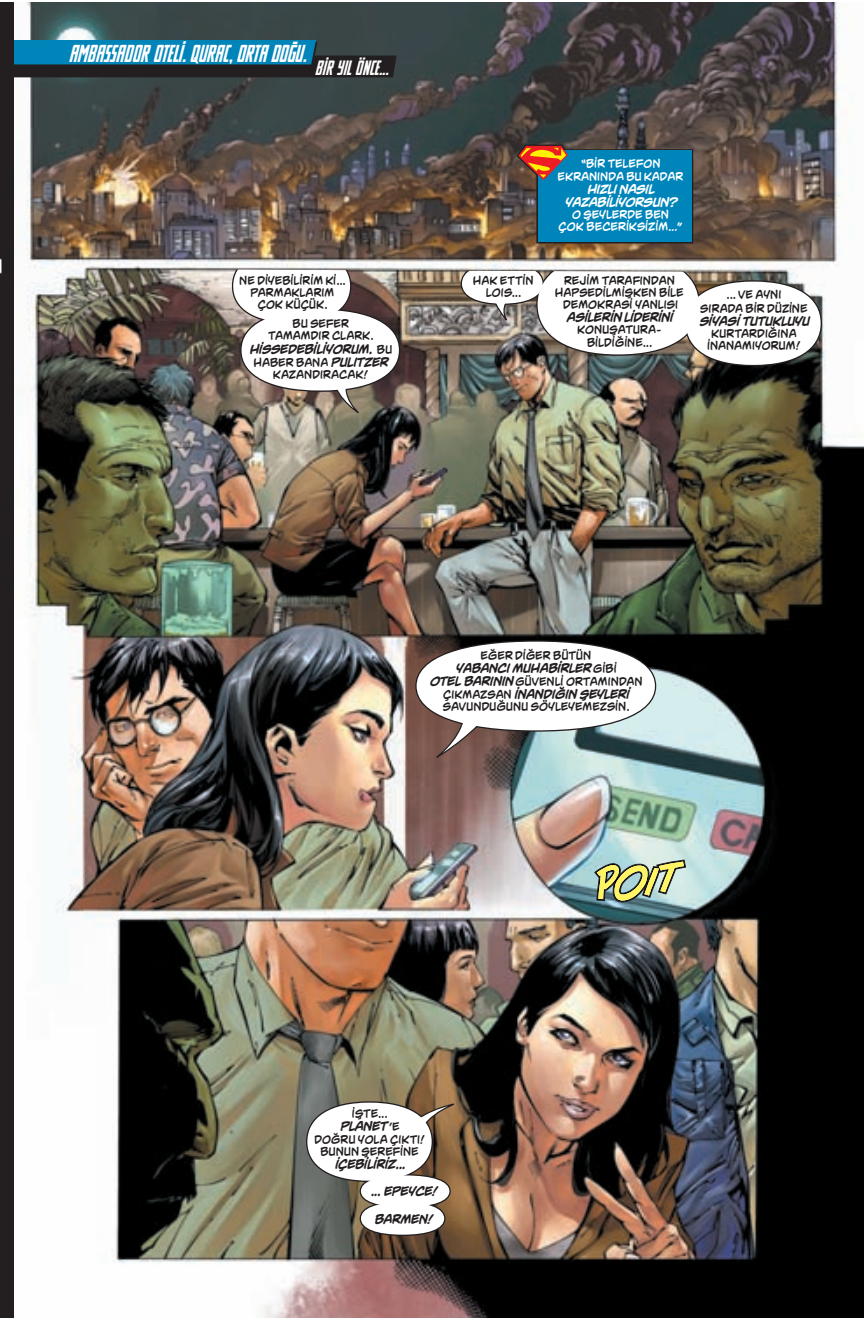
<style>
.page{position:relative;width:864px;height:1320px;background:#fff}
.page>*{position:absolute;margin:0;border:0;box-sizing:border-box;transform-origin:0 0}
.t1{font:22.75px "CC Stand By 4 Action";letter-spacing:-.005em;color:#fff}
.t2{font:19.25px "CC Stand By 4 Action";letter-spacing:-.005em;color:#fff}
.t3{font:italic 700 11.38px "CC Adam Kubert";letter-spacing:.015em;color:#231f20}
.t4{font:italic 700 11.38px/13.1px "CC Adam Kubert";letter-spacing:.02em;color:#fff;text-align:center}
.t5{font:italic 700 11.38px "CC Adam Kubert";letter-spacing:-.005em;color:#231f20}
.t6{font:10.5px/12.2px "CC Adam Kubert";letter-spacing:.025em;color:#231f20;text-align:center}
.t7{font:10.5px/12.2px "CC Adam Kubert";letter-spacing:.025em;color:#fff;text-align:center}
.s1{font-weight:400;font-style:normal;font-size:10.5px}
.s2{font-weight:700;font-style:italic;font-size:11.38px}
</style>
<div class="page">
<div style="left:0;top:2px;width:15px;height:1315px;background:#231f20"></div>
<img style="left:15px;top:2px;width:848px;height:1315px">
<div style="left:359px;top:1201px;width:86px;height:35px;border:3px solid #231f20;border-radius:50%"></div>
<div style="left:359px;top:1174px;width:91px;height:34px;border:3px solid #231f20;border-radius:50%"></div>
<svg style="left:536px;top:149px;width:157px;height:94px"></svg>
<svg style="left:395px;top:1104px;width:59px;height:47px;background:#876c51"></svg>
<svg style="left:435px;top:710px;width:53px;height:52px;background:#866b64"></svg>
<svg style="left:15px;top:40px;width:381px;height:37px;background:#125773"></svg>
<div style="left:537px;top:151px;width:154px;height:91px;background:#0085ba"></div>
<svg style="left:514px;top:142px;width:57px;height:42px"></svg>
<div style="left:307px;top:1102px;width:124px;height:78px;background:#fff;border-radius:50%"></div>
<div style="left:361px;top:1202px;width:83px;height:32px;background:#fff;border-radius:50%"></div>
<div style="left:361px;top:1175px;width:88px;height:32px;background:#fff;border-radius:50%"></div>
<div style="left:416px;top:641px;width:238px;height:89px;background:#fff;border-radius:50%"></div>
<svg style="left:327px;top:384px;width:34px;height:30px"></svg>
<svg style="left:232px;top:269px;width:119px;height:55px"></svg>
<div style="left:241px;top:310px;width:158px;height:80px;background:#fff;border-radius:50%"></div>
<svg style="left:460px;top:271px;width:239px;height:85px"></svg>
<div style="left:685px;top:282px;width:135px;height:83px;background:#fff;border-radius:50%"></div>
<svg style="left:594px;top:859px;width:91px;height:55px;background:#99aa8a"></svg>
<h1 class="t1" style="left:71px;top:39px;width:239px">AMBASSADOR OTELI. QURAC, ORTA DOĞU.</h1>
<h2 class="t2" style="left:317px;top:56px;width:75px">BIR YIL ÖNCE...</h2>
<p class="t7" style="left:558px;top:157px;width:127px">“BIR TELEFON<br>EKRANINDA BU KADAR</p>
<p class="t4" style="left:564px;top:182px;width:113px">HIZLI NASIL<br>YAZABILIYORSUN?</p>
<p class="t7" style="left:558px;top:208px;width:125px">O ŞEYLERDE BEN<br>ÇOK BECERIKSIZIM…”</p>
<p class="t6" style="left:240px;top:274px;width:107px">NE DIYEBILIRIM KI...<br>PARMAKLARIM<br>ÇOK KÜÇÜK.</p>
<p class="t6" style="left:473px;top:274px;width:62px">HAK ETTIN<br>LOIS...</p>
<p class="t6" style="left:555px;top:274px;width:130px">REJIM TARAFINDAN<br>HAPSEDILMIŞKEN BILE<br>DEMOKRASI YANLISI</p>
<p class="t3" style="left:566px;top:309px;width:107px">ASILERIN LIDERINI</p>
<p class="t6" style="left:577px;top:323px;width:85px">KONUŞATURA-<br>BILDIĞINE...</p>
<p class="t6" style="left:268px;top:317px;width:106px">BU SEFER<br>TAMAMDIR CLARK.</p>
<p class="t3" style="left:249px;top:341px;width:144px">HISSEDEBILIYORUM. <span class="s1">BU</span></p>
<p class="t6" style="left:254px;top:356px;width:135px">HABER BANA <span class="s2">PULITZER<br></span>KAZANDIRACAK!</p>
<p class="t6" style="left:700px;top:287px;width:109px;line-height:14px">... VE AYNI<br>SIRADA BIR DÜZINE</p>
<p class="t5" style="left:699px;top:313px;width:111px">SIYASI TUTUKLUYU</p>
<p class="t6" style="left:707px;top:327px;width:94px">KURTARDIĞINA<br>INANAMIYORUM!</p>
<p class="t6" style="left:481px;top:648px;width:112px">EĞER DIĞER BÜTÜN</p>
<p class="t3" style="left:455px;top:659px;width:163px">YABANCI MUHABIRLER <span class="s1">GIBI</span></p>
<p class="t6" style="left:429px;top:675px;width:214px"><span class="s2">OTEL BARININ</span> GÜVENLI ORTAMINDAN</p>
<p class="t3" style="left:443px;top:685px;width:187px"><span class="s1">ÇIKMAZSAN</span> INANDIĞIN ŞEYLERI</p>
<p class="t6" style="left:443px;top:700px;width:187px">SAVUNDUĞUNU SÖYLEYEMEZSIN.</p>
<p class="t6" style="left:352px;top:1107px;width:36px">IŞTE...</p>
<p class="t3" style="left:340px;top:1118px;width:61px">PLANET<span class="s1">’E</span></p>
<p class="t6" style="left:314px;top:1132px;width:112px">DOĞRU YOLA ÇIKTI!<br>BUNUN ŞEREFINE</p>
<p class="t3" style="left:335px;top:1155px;width:71px">IÇEBILIRIZ...</p>
<p class="t3" style="left:370px;top:1183px;width:68px">... EPEYCE!</p>
<p class="t3" style="left:374px;top:1210px;width:59px">BARMEN!</p>
</div>
